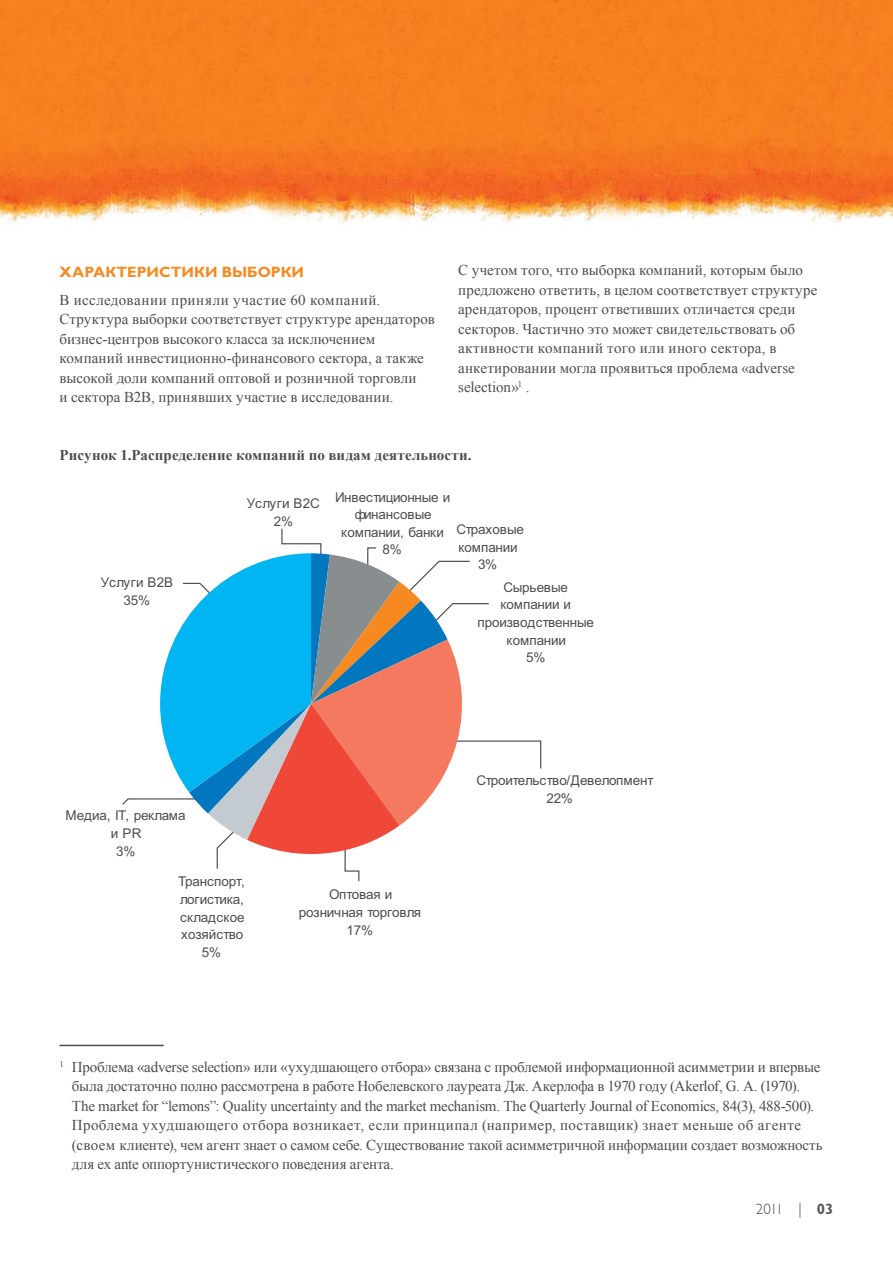
<style>
.page{position:relative;width:893px;height:1263px;background:#fff}
.page>*{position:absolute;margin:0;border:0;box-sizing:border-box;transform-origin:0 0}
.t1{font:15px/19.5px "Times New Roman";color:#4d4d4f}
.t2{font:700 15px "Times New Roman";letter-spacing:.005em;color:#4d4d4f}
.t3{font:700 15px "Gill Sans Cyr";letter-spacing:.005em;color:#f6891f}
.t4{font:300 15px "Gill Sans Std";color:#4d4d4f}
.t5{font:13.5px/17.5px "Arial";letter-spacing:-.015em;color:#4d4d4f;text-align:center}
.t6{font:13.5px/17.7px "Arial";letter-spacing:.005em;color:#4d4d4f;text-align:center}
.t7{font:13.5px/17.7px "Arial";letter-spacing:.02em;color:#4d4d4f;text-align:center}
.s1{font-weight:700;color:#58595b}
</style>
<div class="page">
<img style="left:0;top:0;width:893px;height:223px">
<hr style="left:60px;top:1045px;width:104px;height:1px;background:#4d4d4f">
<svg style="left:160px;top:553px;width:319px;height:310px"></svg>
<p class="t3" style="left:60px;top:263px;width:246px">Характеристики выборки</p>
<p class="t1" style="left:60px;top:290px;width:377px">В исследовании приняли участие 60 компаний.<br>Структура выборки соответствует структуре арендаторов бизнес-центров высокого класса за исключением компаний инвестиционно-финансового сектора, а также высокой доли компаний оптовой и розничной торговли<br>и сектора B2B, принявших участие в исследовании.</p>
<p class="t1" style="left:458px;top:260px;width:361px">С учетом того, что выборка компаний, которым было предложено ответить, в целом соответствует структуре арендаторов, процент ответивших отличается среди секторов. Частично это может свидетельствовать об активности компаний того или иного сектора, в анкетировании могла проявиться проблема «adverse selection»<sup>1</sup> .</p>
<p class="t2" style="left:60px;top:444px;width:413px">Рисунок 1.Распределение компаний по видам деятельности.</p>
<p class="t6" style="left:101px;top:574px;width:74px">Услуги B2B<br>35%</p>
<p class="t7" style="left:247px;top:494px;width:74px">Услуги B2C<br>2%</p>
<p class="t5" style="left:335px;top:488px;width:117px">Инвестиционные и финансовые компании, банки<br>8%</p>
<p class="t5" style="left:456px;top:521px;width:69px">Страховые компании<br>3%</p>
<p class="t5" style="left:478px;top:578px;width:118px">Сырьевые компании и производственные компании<br>5%</p>
<p class="t5" style="left:546px;top:772px;width:109px;text-align:left;text-indent:-70px">Строительство/Девелопмент<br>22%</p>
<p class="t5" style="left:65px;top:807px;width:122px">Медиа, IT, реклама и PR<br>3%</p>
<p class="t5" style="left:178px;top:873px;width:68px">Транспорт, логистика, складское хозяйство<br>5%</p>
<p class="t5" style="left:299px;top:886px;width:124px">Оптовая и розничная торговля<br>17%</p>
<p class="t1" style="left:72px;top:1057px;width:752px;text-indent:-12px"><sup>1</sup> Проблема «adverse selection» или «ухудшающего отбора» связана с проблемой информационной асимметрии и впервые была достаточно полно рассмотрена в работе Нобелевского лауреата Дж. Акерлофа в 1970 году (Akerlof, G. A. (1970).<br>The market for “lemons”: Quality uncertainty and the market mechanism. The Quarterly Journal of Economics, 84(3), 488-500).<br>Проблема ухудшающего отбора возникает, если принципал (например, поставщик) знает меньше об агенте (своем клиенте), чем агент знает о самом себе. Существование такой асимметричной информации создает возможность для ex ante оппортунистического поведения агента.</p>
<p class="t4" style="left:756px;top:1200px;width:79px">2011 | <span class="s1">03</span></p>
</div>
